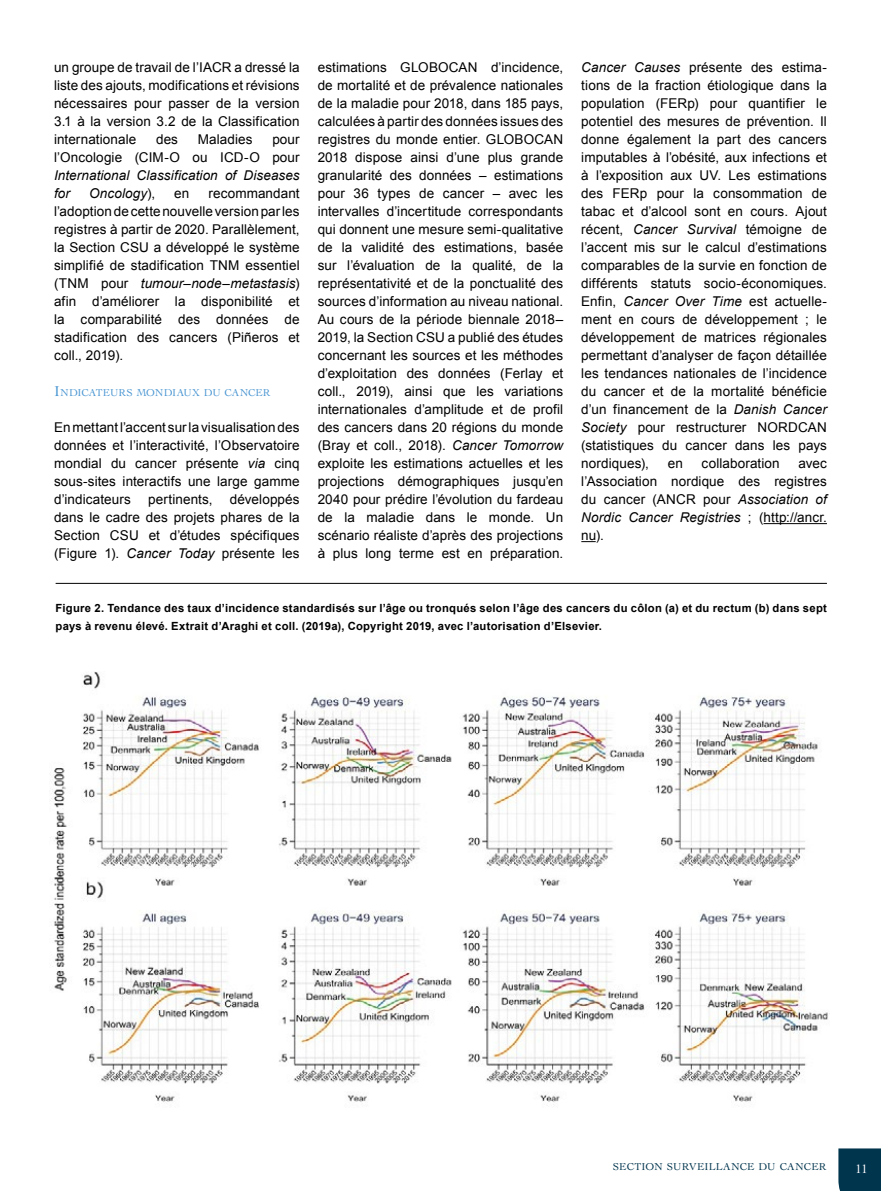
<style>
.page{position:relative;width:881px;height:1191px;background:#fff}
.page>*{position:absolute;margin:0;border:0;box-sizing:border-box;transform-origin:0 0}
.Text_para{font:13.5px/18px "Arial";letter-spacing:.01em;color:#000;text-align:justify}
.Text_para-2{font:italic 13.5px/18px "Arial";letter-spacing:.005em;color:#000;text-align:justify}
.t1{font:12.75px "Cochin LT Std";color:#fff}
.t2{font:700 11.25px/18px "Arial";letter-spacing:.025em;color:#000}
.t3{font:10.5px "Cochin LT Std";letter-spacing:.015em;color:#00354e}
.Head_A_-_med{font:10.5px "Cochin LT Std";letter-spacing:-.005em;color:#4a96d2}
.s1{font-style:normal}
.s2{font-style:italic}
.s3{font-size:15px}
</style>
<div class="page">
<div style="left:838px;top:1148px;width:42px;height:43px;background:#00354e"></div>
<hr style="left:763px;top:523px;width:63px;height:1px;background:#000">
<svg style="left:581px;top:541px;width:14px;height:1px"></svg>
<img style="left:50px;top:671px;width:780px;height:434px">
<hr style="left:56px;top:583px;width:770px;height:1px;background:#000">
<p class="Text_para" style="left:54px;top:58px;width:247px">un groupe de travail de l’IACR a dressé la liste des ajouts, modifications et révisions nécessaires pour passer de la version 3.1 à la version 3.2 de la Classification internationale</p>
<p class="Text_para" style="left:156px;top:130px;width:23px">des</p>
<p class="Text_para" style="left:198px;top:130px;width:56px">Maladies</p>
<p class="Text_para-2" style="left:54px;top:130px;width:247px;text-indent:218px"><span class="s1">pour l’Oncologie (CIM-O ou ICD-O pour </span>International Classification of Diseases for</p>
<p class="Text_para-2" style="left:89px;top:184px;width:68px">Oncology<span class="s1">),</span></p>
<p class="Text_para" style="left:174px;top:184px;width:17px">en</p>
<p class="Text_para" style="left:54px;top:184px;width:247px;text-indent:154px">recommandant l’adoption de cette nouvelle version par les registres à partir de 2020. Parallèlement, la Section CSU a développé le système simplifié de stadification TNM essentiel (TNM pour <span class="s2">tumour</span>–<span class="s2">node</span>–<span class="s2">metastasis</span>) afin d’améliorer la disponibilité et la comparabilité des données de stadification des cancers (Piñeros et coll., 2019).</p>
<p class="Head_A_-_med" style="left:54px;top:387px;width:218px"><span class="s3">I</span>NDICATEURS MONDIAUX DU CANCER</p>
<p class="Text_para" style="left:54px;top:418px;width:247px">En mettant l’accent sur la visualisation des données et l’interactivité, l’Observatoire mondial du cancer présente <span class="s2">via</span> cinq sous-sites interactifs une large gamme d’indicateurs</p>
<p class="Text_para" style="left:54px;top:490px;width:247px;text-indent:176px">développés dans le cadre des projets phares de la Section CSU et d’études spécifiques (Figure 1). <span class="s2">Cancer Today</span> présente les</p>
<p class="Text_para" style="left:148px;top:490px;width:66px">pertinents,</p>
<p class="Text_para" style="left:317px;top:58px;width:247px">estimations GLOBOCAN d’incidence, de mortalité et de prévalence nationales de la maladie pour 2018, dans 185 pays, calculées à partir des données issues des registres du monde entier. GLOBOCAN 2018 dispose ainsi d’une plus grande granularité des données – estimations pour 36 types de cancer – avec les intervalles d’incertitude correspondants qui donnent une mesure semi-qualitative de la validité des estimations, basée sur l’évaluation de la qualité, de la représentativité et de la ponctualité des sources d’information au niveau national.<br>Au cours de la période biennale 2018– 2019, la Section CSU a publié des études concernant les sources et les méthodes d’exploitation des données (Ferlay et coll., 2019), ainsi que les variations internationales d’amplitude et de profil des cancers dans 20 régions du monde (Bray et coll., 2018). <span class="s2">Cancer Tomorrow </span>exploite les estimations actuelles et les projections démographiques jusqu’en 2040 pour prédire l’évolution du fardeau de la maladie dans le monde. Un scénario réaliste d’après des projections à plus long terme est en préparation.</p>
<p class="Text_para" style="left:581px;top:58px;width:247px"><span class="s2">Cancer Causes</span> présente des estima&shy;tions de la fraction étiologique dans la population (FERp) pour quantifier le potentiel des mesures de prévention. Il donne également la part des cancers imputables à l’obésité, aux infections et à l’exposition aux UV. Les estimations des FERp pour la consommation de tabac et d’alcool sont en cours. Ajout récent, <span class="s2">Cancer Survival</span> témoigne de l’accent mis sur le calcul d’estimations comparables de la survie en fonction de différents statuts socio-économiques.<br>Enfin, <span class="s2">Cancer Over Time</span> est actuelle&shy;ment en cours de développement ; le développement de matrices régionales permettant d’analyser de façon détaillée les tendances nationales de l’incidence du cancer et de la mortalité bénéficie d’un financement de la <span class="s2">Danish Cancer Society</span> pour restructurer NORDCAN (statistiques du cancer dans les pays nordiques),</p>
<p class="Text_para" style="left:667px;top:454px;width:17px">en</p>
<p class="Text_para" style="left:701px;top:454px;width:80px">collaboration</p>
<p class="Text_para" style="left:581px;top:454px;width:247px;text-indent:217px">avec l’Association nordique des registres du cancer (ANCR pour <span class="s2">Association of Nordic Cancer Registries</span> ; (http://ancr. nu).</p>
<p class="t2" style="left:56px;top:599px;width:772px">Figure 2. Tendance des taux d’incidence standardisés sur l’âge ou tronqués selon l’âge des cancers du côlon (a) et du rectum (b) dans sept pays à revenu élevé. Extrait d’Araghi et coll. (2019a), Copyright 2019, avec l’autorisation d’Elsevier.</p>
<p class="t3" style="left:612px;top:1161px;width:215px">SECTION SURVEILLANCE DU CANCER</p>
<p class="t1" style="left:855px;top:1161px;width:14px">11</p>
</div>
